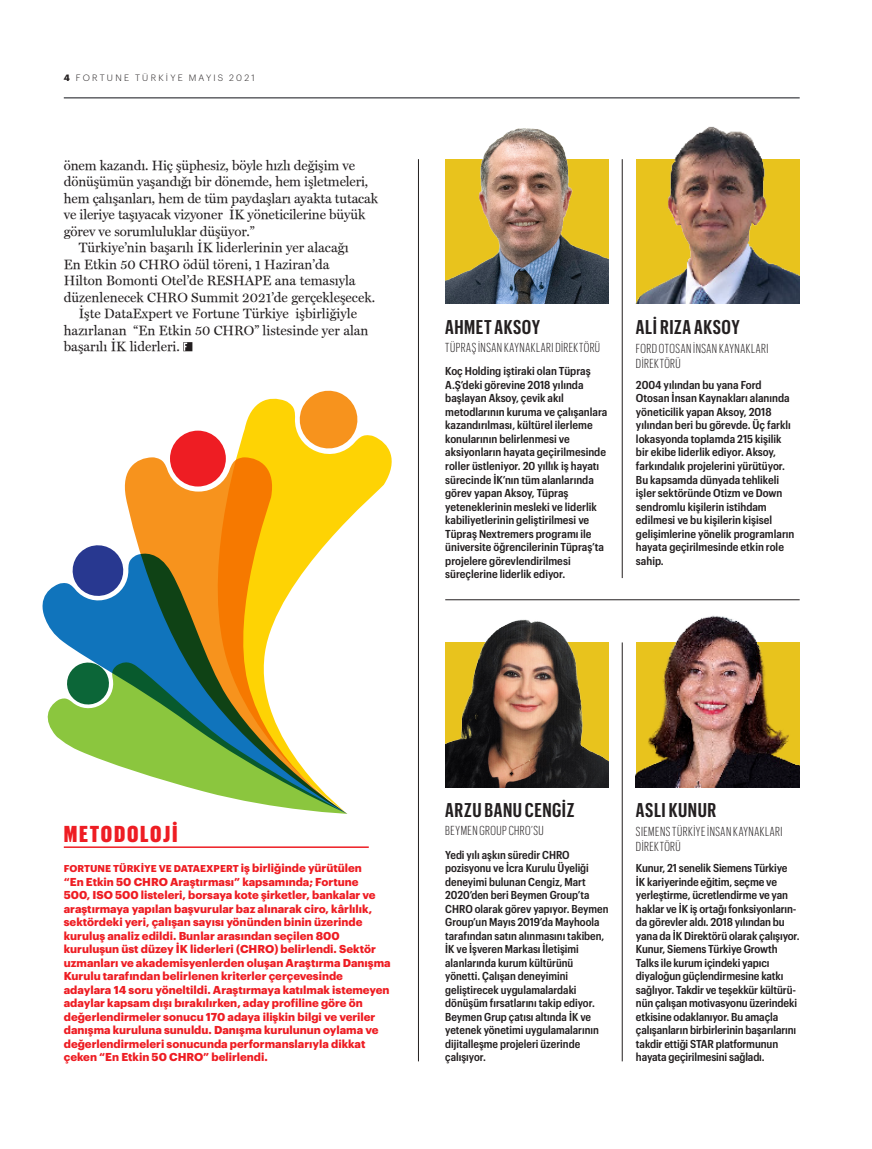
<style>
.page{position:relative;width:872px;height:1149px;background:#fff}
.page>*{position:absolute;margin:0;border:0;box-sizing:border-box;transform-origin:0 0}
.ANA_METIN{font:900 22.5px "Graphik X Condensed";letter-spacing:.08em;color:#ee1d23}
.WMAC_Company_Name{font:600 19.5px "Graphik X Condensed";letter-spacing:.025em;color:#231f20}
.ANA_METIN-2{font:13.5px/16.5px "Miller Text Roman";color:#231f20}
.WMAC_Company_Name-2{font:300 12.75px/15px "Graphik X Condensed";letter-spacing:.04em;color:#231f20}
.FP_FOB_sb1_Text{font:600 11.25px/13.5px "Graphik Compact";color:#231f20}
.ANA_METIN-3{font:700 11.25px/13.5px "Graphik";color:#ee1d23}
.ANA_METIN-4{font:700 9.75px "Graphik";letter-spacing:.005em;color:#ee1d23}
.Folio{font:300 9px "Graphik";letter-spacing:.245em;color:#231f20}
.s1{font-weight:700}
.s2{font-size:11.25px}
</style>
<div class="page">
<img style="left:445px;top:128px;width:164px;height:176px">
<img style="left:445px;top:619px;width:164px;height:168px">
<img style="left:636px;top:126px;width:163px;height:178px">
<img style="left:636px;top:600px;width:163px;height:187px">
<hr style="left:622px;top:159px;width:1px;height:419px;background:#231f20">
<hr style="left:622px;top:642px;width:1px;height:418px;background:#231f20">
<hr style="left:418px;top:159px;width:1px;height:901px;background:#231f20">
<hr style="left:64px;top:98px;width:735px;height:1px;background:#111319">
<svg style="left:183px;top:342px;width:9px;height:9px"></svg>
<hr style="left:445px;top:599px;width:354px;height:1px;background:#231f20">
<hr style="left:64px;top:846px;width:305px;height:1px;background:#ee1d23">
<div style="left:170px;top:430px;width:56px;height:56px;background:#ee1d23;border-radius:50%"></div>
<svg style="left:125px;top:457px;width:93px;height:96px;fill:#f7931d"></svg>
<svg style="left:309px;top:390px;width:39px;height:8px"></svg>
<svg style="left:218px;top:398px;width:174px;height:155px;fill:#fed304"></svg>
<svg style="left:80px;top:542px;width:46px;height:11px"></svg>
<svg style="left:43px;top:553px;width:275px;height:166px"></svg>
<svg style="left:64px;top:659px;width:48px;height:3px"></svg>
<svg style="left:48px;top:662px;width:298px;height:151px"></svg>
<p class="Folio" style="left:64px;top:72px;width:193px"><span class="s1">4</span> FORTUNE TÜRKİYE MAYIS 2021</p>
<p class="ANA_METIN-2" style="left:64px;top:156px;width:316px">önem kazandı. Hiç şüphesiz, böyle hızlı değişim ve dönüşümün yaşandığı bir dönemde, hem işletmeleri, hem çalışanları, hem de tüm paydaşları ayakta tutacak ve ileriye taşıyacak vizyoner İK yöneticilerine büyük görev ve sorumluluklar düşüyor.”</p>
<p class="ANA_METIN-2" style="left:64px;top:239px;width:313px;text-indent:15px">Türkiye’nin başarılı İK liderlerinin yer alacağı<br>En Etkin 50 CHRO ödül töreni, 1 Haziran’da<br>Hilton Bomonti Otel’de RESHAPE ana temasıyla düzenlenecek CHRO Summit 2021’de gerçekleşecek.</p>
<p class="ANA_METIN-2" style="left:64px;top:305px;width:306px;text-indent:15px">İşte DataExpert ve Fortune Türkiye işbirliğiyle hazırlanan “En Etkin 50 CHRO” listesinde yer alan başarılı İK liderleri.</p>
<p class="WMAC_Company_Name" style="left:445px;top:313px;width:96px">AHMET AKSOY</p>
<p class="WMAC_Company_Name-2" style="left:445px;top:339px;width:156px">TÜPRAŞ İNSAN KAYNAKLARI DIREKTÖRÜ</p>
<p class="FP_FOB_sb1_Text" style="left:445px;top:363px;width:164px">Koç Holding iştiraki olan Tüpraş A.Ş’deki görevine 2018 yılında başlayan Aksoy, çevik akıl metodlarının kuruma ve çalışanlara kazandırılması, kültürel ilerleme konularının belirlenmesi ve aksiyonların hayata geçirilmesinde roller üstleniyor. 20 yıllık iş hayatı sürecinde İK’nın tüm alanlarında görev yapan Aksoy, Tüpraş yeteneklerinin mesleki ve liderlik kabiliyetlerinin geliştirilmesi ve Tüpraş Nextremers programı ile üniversite öğrencilerinin Tüpraş’ta projelere görevlendirilmesi süreçlerine liderlik ediyor.</p>
<p class="WMAC_Company_Name" style="left:636px;top:313px;width:105px">ALI RIZA AKSOY</p>
<p class="WMAC_Company_Name-2" style="left:636px;top:340px;width:134px">FORD OTOSAN İNSAN KAYNAKLARI<br>DIREKTÖRÜ</p>
<p class="FP_FOB_sb1_Text" style="left:636px;top:377px;width:160px">2004 yılından bu yana Ford<br>Otosan İnsan Kaynakları alanında yöneticilik yapan Aksoy, 2018 yılından beri bu görevde. Üç farklı lokasyonda toplamda 215 kişilik bir ekibe liderlik ediyor. Aksoy, farkındalık projelerini yürütüyor.<br>Bu kapsamda dünyada tehlikeli işler sektöründe Otizm ve Down sendromlu kişilerin istihdam edilmesi ve bu kişilerin kişisel gelişimlerine yönelik programların hayata geçirilmesinde etkin role sahip.</p>
<p class="ANA_METIN" style="left:64px;top:817px;width:115px">METODOLOJİ</p>
<p class="ANA_METIN-4" style="left:64px;top:860px;width:299px">FORTUNE TÜRKİYE VE DATAEXPERT <span class="s2">iş birliğinde yürütülen</span></p>
<p class="ANA_METIN-3" style="left:64px;top:873px;width:328px">“En Etkin 50 CHRO Araştırması” kapsamında; Fortune<br>500, ISO 500 listeleri, borsaya kote şirketler, bankalar ve araştırmaya yapılan başvurular baz alınarak ciro, kârlılık, sektördeki yeri, çalışan sayısı yönünden binin üzerinde kuruluş analiz edildi. Bunlar arasından seçilen 800 kuruluşun üst düzey İK liderleri (CHRO) belirlendi. Sektör uzmanları ve akademisyenlerden oluşan Araştırma Danışma Kurulu tarafından belirlenen kriterler çerçevesinde adaylara 14 soru yöneltildi. Araştırmaya katılmak istemeyen adaylar kapsam dışı bırakılırken, aday profiline göre ön değerlendirmeler sonucu 170 adaya ilişkin bilgi ve veriler danışma kuruluna sunuldu. Danışma kurulunun oylama ve değerlendirmeleri sonucunda performanslarıyla dikkat çeken “En Etkin 50 CHRO” belirlendi.</p>
<p class="WMAC_Company_Name" style="left:445px;top:796px;width:131px">ARZU BANU CENGIZ</p>
<p class="WMAC_Company_Name-2" style="left:445px;top:821px;width:100px">BEYMEN GROUP CHRO’SU</p>
<p class="FP_FOB_sb1_Text" style="left:445px;top:846px;width:165px">Yedi yılı aşkın süredir CHRO pozisyonu ve İcra Kurulu Üyeliği deneyimi bulunan Cengiz, Mart<br>2020’den beri Beymen Group’ta<br>CHRO olarak görev yapıyor. Beymen<br>Group’un Mayıs 2019’da Mayhoola tarafından satın alınmasını takiben,<br>İK ve İşveren Markası İletişimi alanlarında kurum kültürünü yönetti. Çalışan deneyimini geliştirecek uygulamalardaki dönüşüm fırsatlarını takip ediyor.<br>Beymen Grup çatısı altında İK ve yetenek yönetimi uygulamalarının dijitalleşme projeleri üzerinde çalışıyor.</p>
<p class="WMAC_Company_Name" style="left:636px;top:796px;width:82px">ASLI KUNUR</p>
<p class="WMAC_Company_Name-2" style="left:636px;top:823px;width:148px">SIEMENS TÜRKIYE İNSAN KAYNAKLARI<br>DIREKTÖRÜ</p>
<p class="FP_FOB_sb1_Text" style="left:636px;top:860px;width:165px">Kunur, 21 senelik Siemens Türkiye İK kariyerinde eğitim, seçme ve yerleştirme, ücretlendirme ve yan haklar ve İK iş ortağı fonksiyonların&shy;da görevler aldı. 2018 yılından bu yana da İK Direktörü olarak çalışıyor.<br>Kunur, Siemens Türkiye Growth Talks ile kurum içindeki yapıcı diyaloğun güçlendirmesine katkı sağlıyor. Takdir ve teşekkür kültürü&shy;nün çalışan motivasyonu üzerindeki etkisine odaklanıyor. Bu amaçla çalışanların birbirlerinin başarılarını takdir ettiği STAR platformunun hayata geçirilmesini sağladı.</p>
</div>
